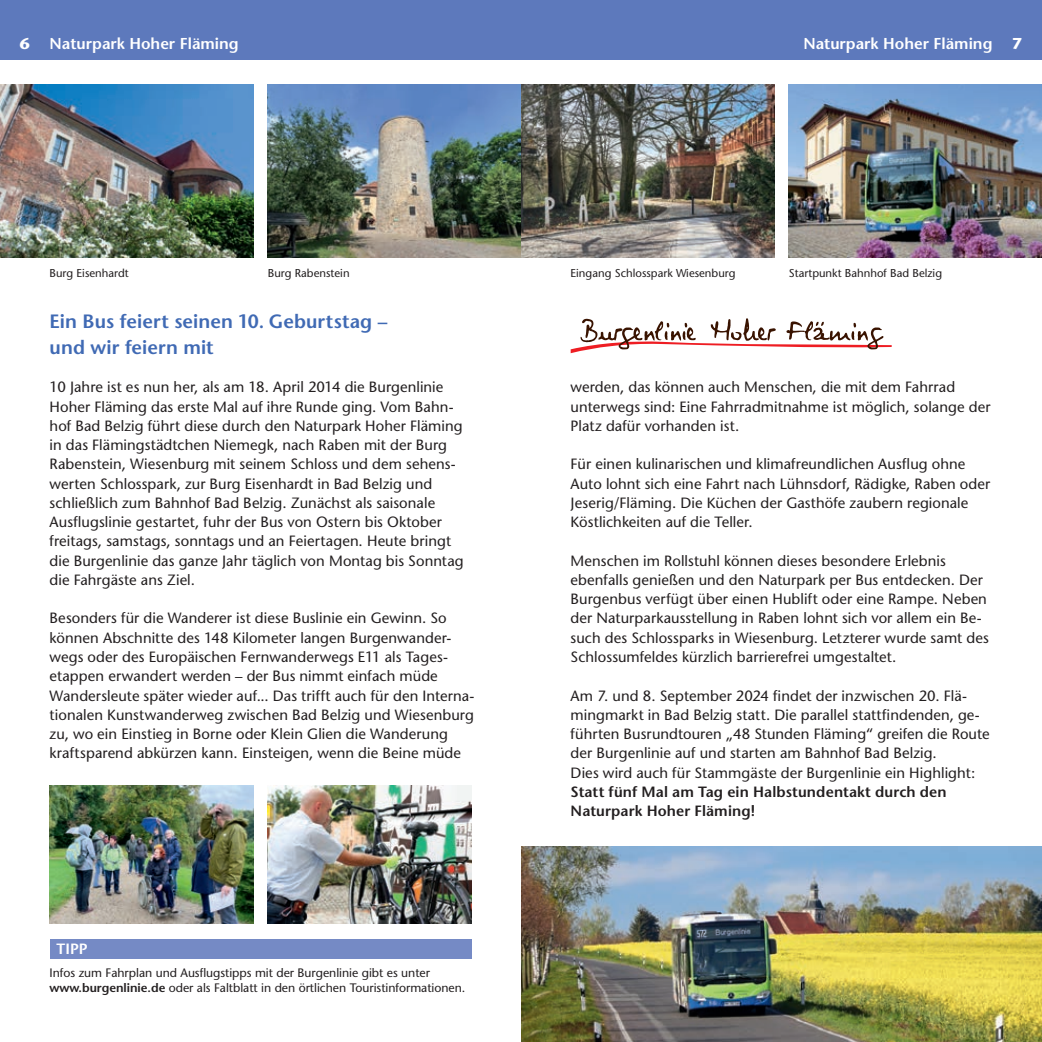
<style>
.page{position:relative;width:1042px;height:1042px;background:#fff}
.page>*{position:absolute;margin:0;border:0;box-sizing:border-box;transform-origin:0 0}
.Überschriften_redakt__Teil{font:600 19.25px "Stone Sans Std";letter-spacing:.005em;color:#406ab4}
.t1{font:600 15.75px "Stone Sans Std";color:#fff}
.t2{font:700 15.75px "Stone Sans Std";color:#fff}
.Überschriften_redakt__Teil-2{font:500 14.88px/19.2px "Stone Sans Std";letter-spacing:.005em;color:#231f20}
.Überschriften_redakt__Teil-3{font:600 14.88px "Stone Sans Std";letter-spacing:.01em;color:#231f20}
.t3{font:600 14.88px "Stone Sans Std";color:#fff}
.Kontakte{font:500 12.25px/15.8px "Stone Sans Std";letter-spacing:-.005em;color:#231f20}
.t4{font:500 11.38px "Stone Sans Std";color:#231f20}
.s1{font-weight:600}
</style>
<div class="page">
<div style="left:521px;top:0;width:521px;height:60px;background:#5d79bc"></div>
<div style="left:0;top:0;width:521px;height:60px;background:#5d79bc"></div>
<img style="left:789px;top:84px;width:253px;height:174px">
<img style="left:521px;top:846px;width:521px;height:196px">
<img style="left:268px;top:785px;width:203px;height:138px">
<img style="left:0;top:84px;width:253px;height:174px">
<img style="left:268px;top:84px;width:253px;height:174px">
<img style="left:50px;top:785px;width:203px;height:138px">
<img style="left:521px;top:84px;width:253px;height:174px">
<svg style="left:571px;top:318px;width:321px;height:35px"></svg>
<div style="left:50px;top:939px;width:421px;height:19px;background:#758ac5"></div>
<p class="t2" style="left:20px;top:34px;width:11px">6</p>
<p class="t1" style="left:50px;top:34px;width:191px">Naturpark Hoher Fläming</p>
<p class="t1" style="left:803px;top:34px;width:191px">Naturpark Hoher Fläming</p>
<p class="t2" style="left:1012px;top:34px;width:11px">7</p>
<p class="t4" style="left:50px;top:266px;width:81px">Burg Eisenhardt</p>
<p class="t4" style="left:268px;top:266px;width:83px">Burg Rabenstein</p>
<p class="t4" style="left:570px;top:266px;width:166px">Eingang Schlosspark Wiesenburg</p>
<p class="t4" style="left:789px;top:266px;width:155px">Startpunkt Bahnhof Bad Belzig</p>
<p class="Überschriften_redakt__Teil" style="left:50px;top:309px;width:339px">Ein Bus feiert seinen 10. Geburtstag –</p>
<p class="Überschriften_redakt__Teil" style="left:50px;top:336px;width:166px">und wir feiern mit</p>
<p class="Überschriften_redakt__Teil-2" style="left:50px;top:378px;width:415px">10 Jahre ist es nun her, als am 18. April 2014 die Burgenlinie Hoher Fläming das erste Mal auf ihre Runde ging. Vom Bahn&shy;hof Bad Belzig führt diese durch den Naturpark Hoher Fläming in das Flämingstädtchen Niemegk, nach Raben mit der Burg Rabenstein, Wiesenburg mit seinem Schloss und dem sehens&shy;werten Schlosspark, zur Burg Eisenhardt in Bad Belzig und schließlich zum Bahnhof Bad Belzig. Zunächst als saisonale Ausflugslinie gestartet, fuhr der Bus von Ostern bis Oktober freitags, samstags, sonntags und an Feiertagen. Heute bringt die Burgenlinie das ganze Jahr täglich von Montag bis Sonntag die Fahrgäste ans Ziel.</p>
<p class="Überschriften_redakt__Teil-2" style="left:50px;top:609px;width:426px">Besonders für die Wanderer ist diese Buslinie ein Gewinn. So können Abschnitte des 148 Kilometer langen Burgenwander&shy;wegs oder des Europäischen Fernwanderwegs E11 als Tages&shy;etappen erwandert werden – der Bus nimmt einfach müde Wandersleute später wieder auf... Das trifft auch für den Interna&shy;tionalen Kunstwanderweg zwischen Bad Belzig und Wiesenburg zu, wo ein Einstieg in Borne oder Klein Glien die Wanderung kraftsparend abkürzen kann. Einsteigen, wenn die Beine müde</p>
<p class="Überschriften_redakt__Teil-2" style="left:570px;top:378px;width:421px">werden, das können auch Menschen, die mit dem Fahrrad unterwegs sind: Eine Fahrradmitnahme ist möglich, solange der<br>Platz dafür vorhanden ist.</p>
<p class="Überschriften_redakt__Teil-2" style="left:570px;top:455px;width:421px">Für einen kulinarischen und klimafreundlichen Ausflug ohne Auto lohnt sich eine Fahrt nach Lühnsdorf, Rädigke, Raben oder Jeserig/Fläming. Die Küchen der Gasthöfe zaubern regionale Köstlichkeiten auf die Teller.</p>
<p class="Überschriften_redakt__Teil-2" style="left:570px;top:551px;width:420px">Menschen im Rollstuhl können dieses besondere Erlebnis ebenfalls genießen und den Naturpark per Bus entdecken. Der Burgenbus verfügt über einen Hublift oder eine Rampe. Neben der Naturparkausstellung in Raben lohnt sich vor allem ein Be&shy;such des Schlossparks in Wiesenburg. Letzterer wurde samt des Schlossumfeldes kürzlich barrierefrei umgestaltet.</p>
<p class="Überschriften_redakt__Teil-2" style="left:570px;top:686px;width:421px">Am 7. und 8. September 2024 findet der inzwischen 20. Flä&shy;mingmarkt in Bad Belzig statt. Die parallel stattfindenden, ge&shy;führten Busrundtouren „48 Stunden Fläming“ greifen die Route der Burgenlinie auf und starten am Bahnhof Bad Belzig.</p>
<p class="Überschriften_redakt__Teil-2" style="left:570px;top:763px;width:406px">Dies wird auch für Stammgäste der Burgenlinie ein Highlight:</p>
<p class="Überschriften_redakt__Teil-3" style="left:570px;top:782px;width:378px">Statt fünf Mal am Tag ein Halbstundentakt durch den</p>
<p class="Überschriften_redakt__Teil-3" style="left:570px;top:802px;width:186px">Naturpark Hoher Fläming!</p>
<p class="t3" style="left:57px;top:939px;width:33px">TIPP</p>
<p class="Kontakte" style="left:50px;top:964px;width:417px">Infos zum Fahrplan und Ausflugstipps mit der Burgenlinie gibt es unter <span class="s1">www.burgenlinie.de</span> oder als Faltblatt in den örtlichen Touristinformationen.</p>
</div>
